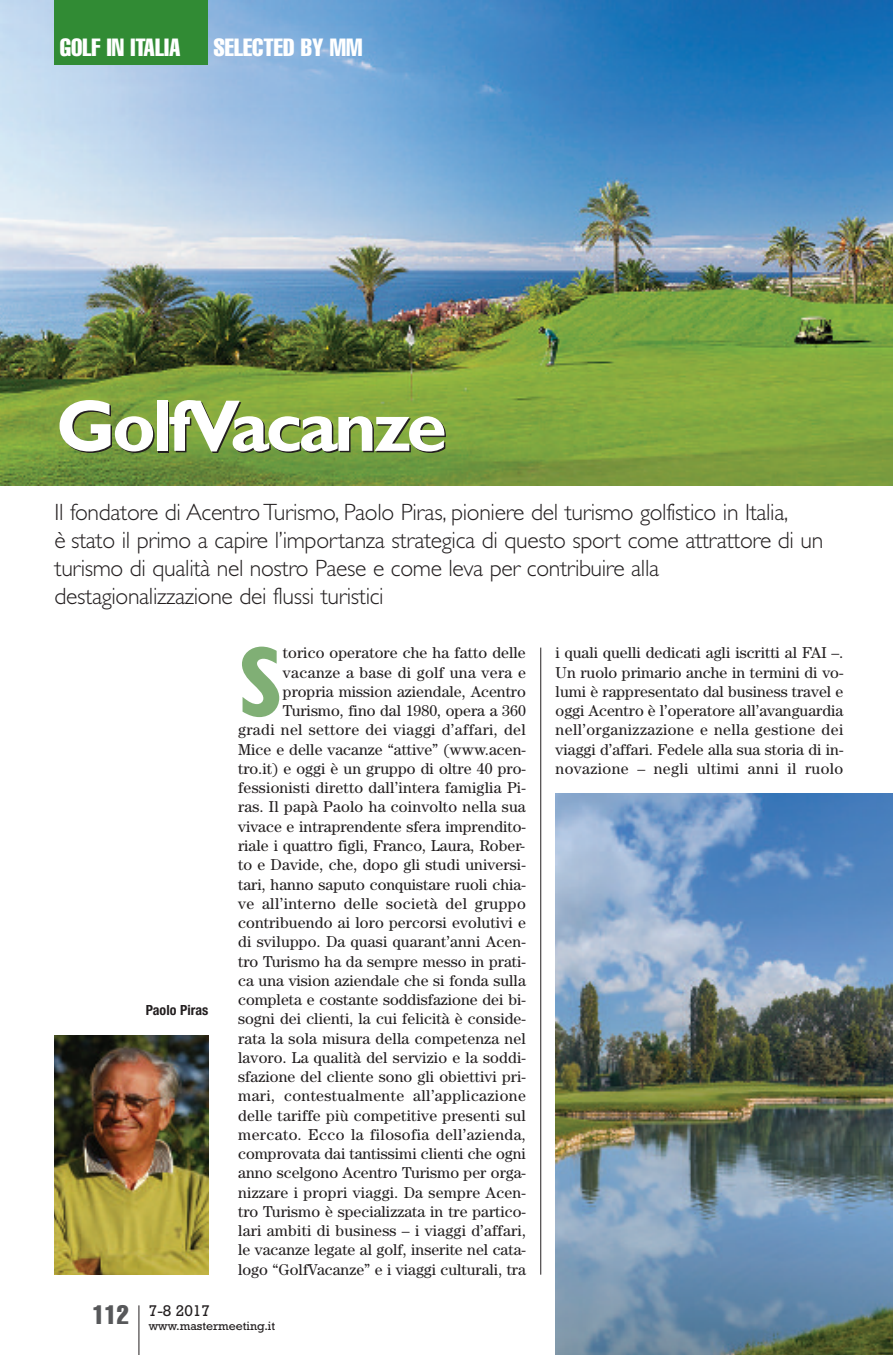
<style>
.page{position:relative;width:893px;height:1355px;background:#fff}
.page>*{position:absolute;margin:0;border:0;box-sizing:border-box;transform-origin:0 0}
.t1{font:700 condensed 100.45px "Gill Sans";color:#80af75}
.t2{font:700 73.5px "Gill Sans";letter-spacing:-.05em;color:#fff}
.t3{font:extra-condensed 24.5px "Helvetica";color:#fff}
.t4{font:300 23.62px/28px "Gill Sans";letter-spacing:-.015em;color:#231f20}
.t5{font:15.75px/19.2px "Century";letter-spacing:.005em;color:#231f20;text-align:justify}
.t6{font:15.75px "Rockwell";color:#231f20}
.t7{font:700 condensed 14px "Helvetica Neue";color:#231f20}
.t8{font:12.25px "Rockwell";color:#231f20}
</style>
<div class="page">
<img style="left:556px;top:793px;width:337px;height:561px">
<img style="left:0;top:0;width:893px;height:485px">
<hr style="left:540px;top:647px;width:1px;height:627px;background:#231f20">
<hr style="left:138px;top:1305px;width:1px;height:49px;background:#231f20">
<div style="left:55px;top:0;width:153px;height:64px;background:#318b34"></div>
<img style="left:55px;top:1035px;width:153px;height:239px">
<h3 class="t3" style="left:60px;top:39px;width:122px">GOLF IN ITALIA</h3>
<h3 class="t3" style="left:214px;top:39px;width:150px">SELECTED BY MM</h3>
<h2 class="t2" style="left:56px;top:398px;width:392px">GolfVacanze</h2>
<p class="t4" style="left:55px;top:500px;width:770px">Il fondatore di AcentroTurismo, Paolo Piras, pioniere del turismo golfistico in Italia,<br>è stato il primo a capire l’importanza strategica di questo sport come attrattore di un turismo di qualità nel nostro Paese e come leva per contribuire alla destagionalizzazione dei flussi turistici</p>
<h1 class="t1" style="left:238px;top:644px;width:47px">S</h1>
<p class="t5" style="left:556px;top:644px;width:289px">i quali quelli dedicati agli iscritti al FAI –.<br>Un ruolo primario anche in termini di vo&shy;lumi è rappresentato dal business travel e oggi Acentro è l’operatore all’avanguardia nell’organizzazione e nella gestione dei viaggi d’affari. Fedele alla sua storia di in&shy;novazione – negli ultimi anni il ruolo</p>
<p class="t5" style="left:238px;top:644px;width:289px;text-align:right">torico operatore che ha fatto delle vacanze a base di golf una vera e propria mission aziendale, Acentro Turismo, fino dal 1980, opera a 360<br>gradi nel settore dei viaggi d’affari, del Mice e delle vacanze “attive” (www.acen&shy;tro.it) e oggi è un gruppo di oltre 40 pro&shy;fessionisti diretto dall’intera famiglia Pi&shy;ras. Il papà Paolo ha coinvolto nella sua vivace e intraprendente sfera imprendito&shy;riale i quattro figli, Franco, Laura, Rober&shy;to e Davide, che, dopo gli studi universi&shy;tari, hanno saputo conquistare ruoli chia&shy;ve all’interno delle società del gruppo contribuendo ai loro percorsi evolutivi e di sviluppo. Da quasi quarant’anni Acen&shy;tro Turismo ha da sempre messo in prati&shy;ca una vision aziendale che si fonda sulla completa e costante soddisfazione dei bi&shy;sogni dei clienti, la cui felicità è conside&shy;rata la sola misura della competenza nel lavoro. La qualità del servizio e la soddi&shy;sfazione del cliente sono gli obiettivi pri&shy;mari, contestualmente all’applicazione delle tariffe più competitive presenti sul mercato. Ecco la filosofia dell’azienda, comprovata dai tantissimi clienti che ogni anno scelgono Acentro Turismo per orga&shy;nizzare i propri viaggi. Da sempre Acen&shy;tro Turismo è specializzata in tre partico&shy;lari ambiti di business – i viaggi d’affari, le vacanze legate al golf, inserite nel cata&shy;logo “GolfVacanze” e i viaggi culturali, tra</p>
<p class="t7" style="left:146px;top:1004px;width:64px">Paolo Piras</p>
<p class="t8" style="left:92px;top:1321px;width:184px"><sup>112</sup> www.mastermeeting.it</p>
<p class="t6" style="left:149px;top:1305px;width:63px">7-8 2017</p>
</div>
